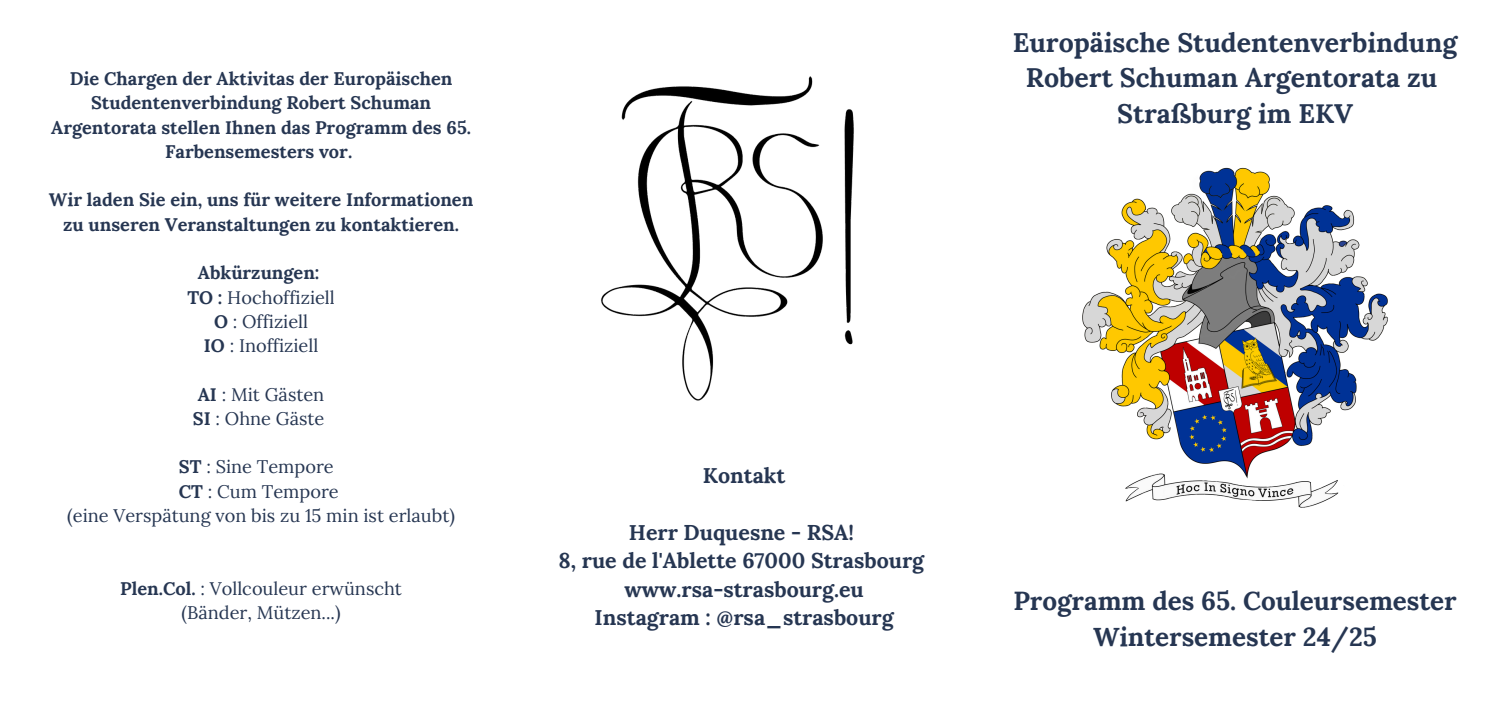
<style>
.page{position:relative;width:1489px;height:702px;background:#fff}
.page>*{position:absolute;margin:0;border:0;box-sizing:border-box;transform-origin:0 0}
.t1{font:700 26.75px/35.8px "Lora";color:#263652;text-align:center}
.t2{font:700 26px/35.8px "Lora";color:#263652;text-align:center}
.t3{font:700 21.25px/28.5px "Lora";color:#263652;text-align:center}
.t4{font:700 18.25px/24.2px "Lora";color:#263652;text-align:center}
.t5{font:18.25px "Lora";color:#263652}
.s1{font-weight:700}
</style>
<div class="page">
<img style="left:601px;top:76px;width:253px;height:325px">
<img style="left:1082px;top:167px;width:306px;height:341px">
<p class="t4" style="left:51px;top:66px;width:421px">Die Chargen der Aktivitas der Europäischen Studentenverbindung Robert Schuman Argentorata stellen Ihnen das Programm des 65.<br>Farbensemesters vor.</p>
<p class="t4" style="left:49px;top:187px;width:426px">Wir laden Sie ein, uns für weitere Informationen zu unseren Veranstaltungen zu kontaktieren.</p>
<p class="t4" style="left:198px;top:260px;width:123px">Abkürzungen:</p>
<p class="t5" style="left:187px;top:285px;width:149px"><span class="s1">TO :</span> Hochoffiziell</p>
<p class="t5" style="left:214px;top:309px;width:96px"><span class="s1">O</span> : Offiziell</p>
<p class="t5" style="left:204px;top:333px;width:116px"><span class="s1">IO</span> : Inoffiziell</p>
<p class="t5" style="left:198px;top:382px;width:128px"><span class="s1">AI</span> : Mit Gästen</p>
<p class="t5" style="left:193px;top:406px;width:133px"><span class="s1">SI</span> : Ohne Gäste</p>
<h2 class="t5" style="left:179px;top:455px;width:156px"><span class="s1">ST</span> : Sine Tempore</h2>
<h2 class="t5" style="left:179px;top:479px;width:162px"><span class="s1">CT</span> : Cum Tempore</h2>
<h1 class="t5" style="left:67px;top:503px;width:389px">(eine Verspätung von bis zu 15 min ist erlaubt)</h1>
<p class="t5" style="left:120px;top:576px;width:283px"><span class="s1">Plen.Col.</span> : Vollcouleur erwünscht</p>
<h1 class="t5" style="left:182px;top:600px;width:160px">(Bänder, Mützen...)</h1>
<p class="t3" style="left:703px;top:460px;width:84px">Kontakt</p>
<p class="t3" style="left:559px;top:517px;width:367px">Herr Duquesne - RSA!<br>8, rue de l'Ablette 67000 Strasbourg www.rsa-strasbourg.eu<br>Instagram : @rsa_strasbourg</p>
<p class="t1" style="left:1013px;top:24px;width:446px">Europäische Studentenverbindung<br>Robert Schuman Argentorata zu<br>Straßburg im EKV</p>
<p class="t2" style="left:1013px;top:582px;width:445px">Programm des 65. Couleursemester<br>Wintersemester 24/25</p>
</div>
